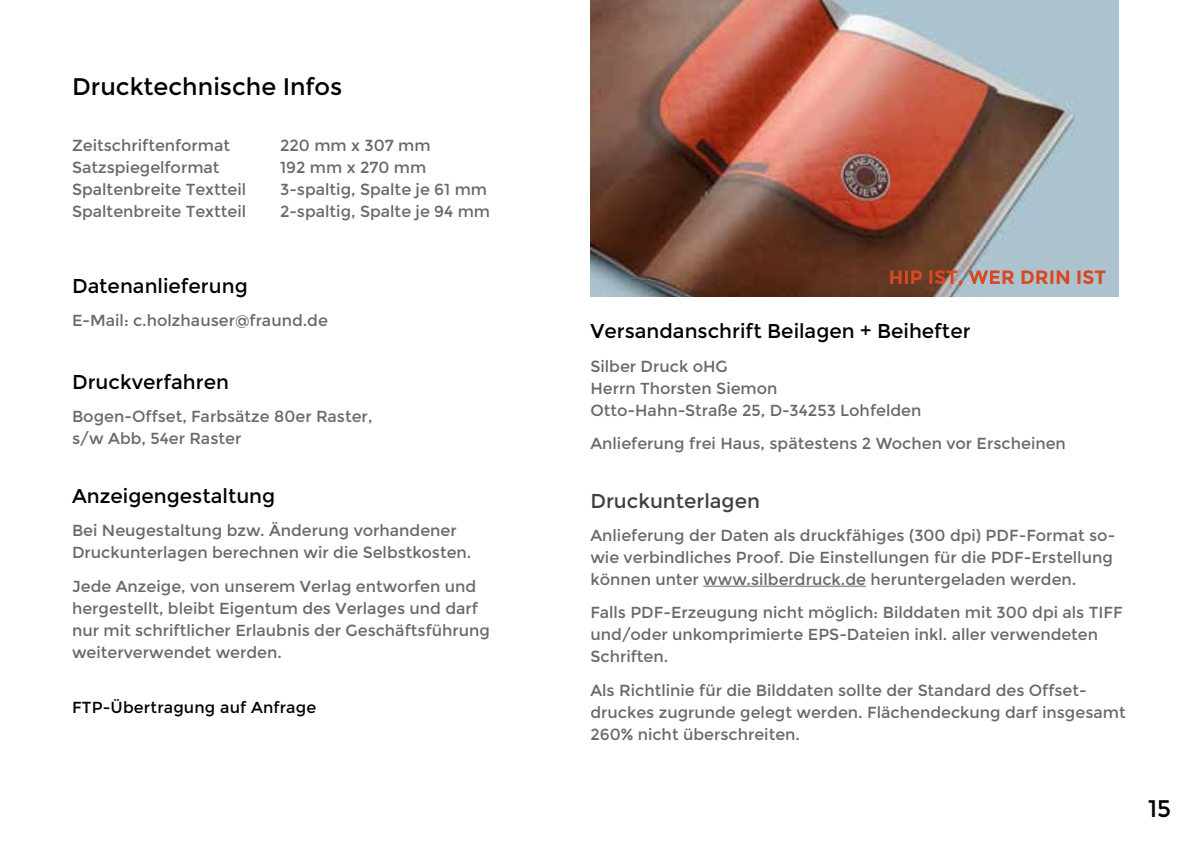
<style>
.page{position:relative;width:1191px;height:842px;background:#fff}
.page>*{position:absolute;margin:0;border:0;box-sizing:border-box;transform-origin:0 0}
.t1{font:24px "Montserrat";color:#000}
.t2{font:20px "Montserrat";color:#000}
.t3{font:20px "Montserrat";color:#433f3d}
.t4{font:16px/22px "Montserrat";color:#6b6867}
.t5{font:16px "Montserrat";letter-spacing:.01em;color:#000}
</style>
<div class="page">
<img style="left:590px;top:0;width:529px;height:296px">
<hr style="left:703px;top:586px;width:163px;height:1px;background:#6b6867">
<svg style="left:890px;top:270px;width:215px;height:16px;background:#b07c70"></svg>
<h1 class="t1" style="left:72px;top:73px;width:272px">Drucktechnische Infos</h1>
<p class="t4" style="left:72px;top:135px;width:160px">Zeitschriftenformat</p>
<p class="t4" style="left:280px;top:135px;width:152px">220 mm x 307 mm</p>
<p class="t4" style="left:72px;top:157px;width:149px">Satzspiegelformat</p>
<p class="t4" style="left:280px;top:157px;width:148px">192 mm x 270 mm</p>
<p class="t4" style="left:72px;top:179px;width:176px">Spaltenbreite Textteil</p>
<p class="t4" style="left:280px;top:179px;width:208px">3-spaltig, Spalte je 61 mm</p>
<p class="t4" style="left:72px;top:201px;width:176px">Spaltenbreite Textteil</p>
<p class="t4" style="left:280px;top:201px;width:212px">2-spaltig, Spalte je 94 mm</p>
<p class="t2" style="left:72px;top:274px;width:177px">Datenanlieferung</p>
<p class="t4" style="left:72px;top:310px;width:257px">E-Mail: c.holzhauser@fraund.de</p>
<p class="t2" style="left:72px;top:370px;width:158px">Druckverfahren</p>
<p class="t4" style="left:72px;top:406px;width:302px">Bogen-Offset, Farbsätze 80er Raster, s/w Abb, 54er Raster</p>
<p class="t2" style="left:72px;top:484px;width:205px">Anzeigengestaltung</p>
<p class="t4" style="left:72px;top:520px;width:401px">Bei Neugestaltung bzw. Änderung vorhandener<br>Druckunterlagen berechnen wir die Selbstkosten.</p>
<p class="t4" style="left:72px;top:575px;width:419px">Jede Anzeige, von unserem Verlag entworfen und hergestellt, bleibt Eigentum des Verlages und darf nur mit schriftlicher Erlaubnis der Geschäftsführung weiterverwendet werden.</p>
<p class="t5" style="left:72px;top:698px;width:246px">FTP-Übertragung auf Anfrage</p>
<p class="t2" style="left:590px;top:320px;width:382px">Versandanschrift Beilagen + Beihefter</p>
<p class="t4" style="left:590px;top:355px;width:332px">Silber Druck oHG<br>Herrn Thorsten Siemon<br>Otto-Hahn-Straße 25, D-34253 Lohfelden</p>
<p class="t4" style="left:590px;top:432px;width:477px">Anlieferung frei Haus, spätestens 2 Wochen vor Erscheinen</p>
<p class="t3" style="left:590px;top:489px;width:171px">Druckunterlagen</p>
<p class="t4" style="left:590px;top:524px;width:526px">Anlieferung der Daten als druckfähiges (300 dpi) PDF-Format so&shy;wie verbindliches Proof. Die Einstellungen für die PDF-Erstellung können unter www.silberdruck.de heruntergeladen werden.</p>
<p class="t4" style="left:590px;top:602px;width:534px">Falls PDF-Erzeugung nicht möglich: Bilddaten mit 300 dpi als TIFF und/oder unkomprimierte EPS-Dateien inkl. aller verwendeten<br>Schriften.</p>
<p class="t4" style="left:590px;top:679px;width:537px">Als Richtlinie für die Bilddaten sollte der Standard des Offset&shy;druckes zugrunde gelegt werden. Flächendeckung darf insgesamt<br>260% nicht überschreiten.</p>
<h1 class="t1" style="left:1148px;top:794px;width:25px">15</h1>
</div>
